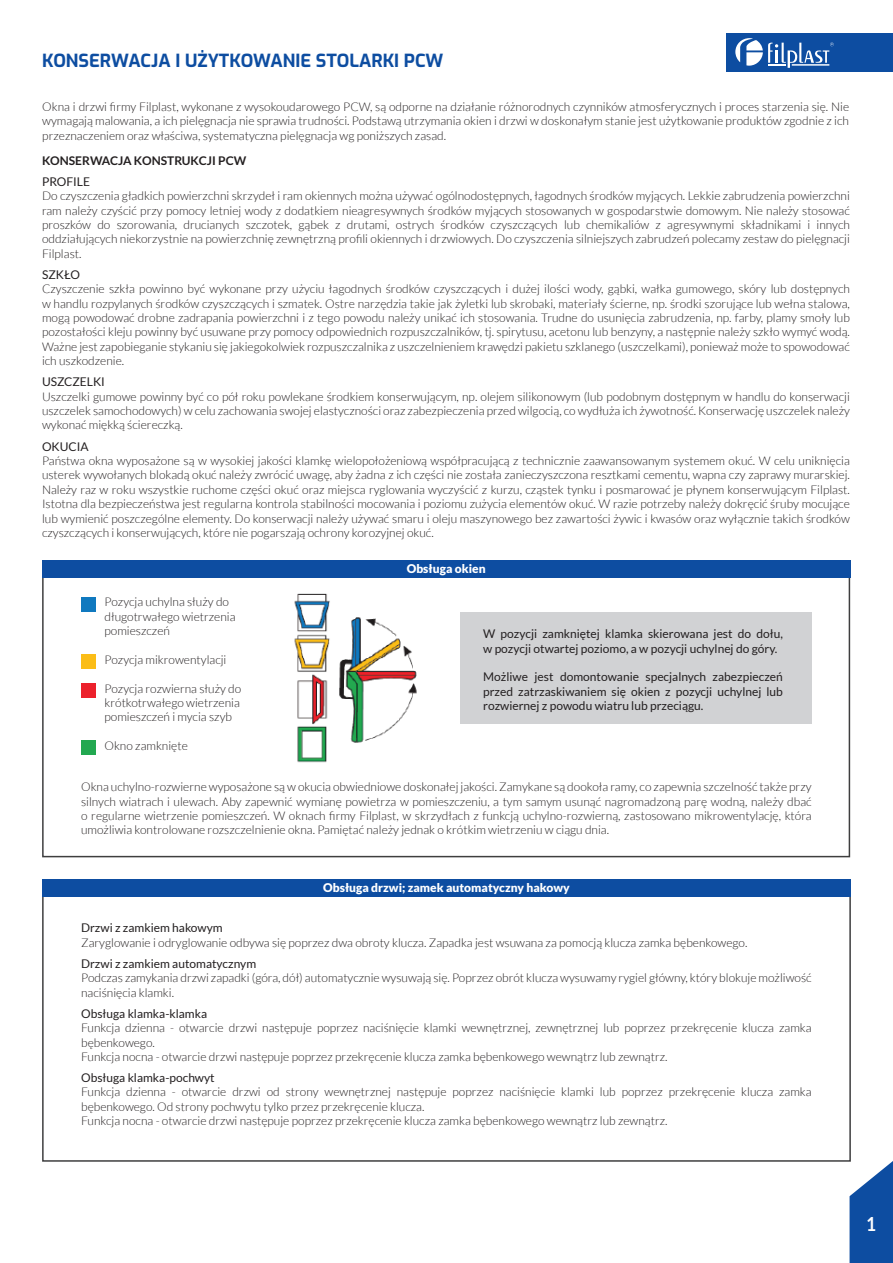
<style>
.page{position:relative;width:893px;height:1263px;background:#fff}
.page>*{position:absolute;margin:0;border:0;box-sizing:border-box;transform-origin:0 0}
.t1{font:700 19.5px "Lato";color:#fff;scale:.88 1}
.t2{font:700 18px "Exo";color:#0d4da1}
.t3{font:300 12px/14.4px "Lato";color:#231f20;text-align:justify}
.t4{font:12px/14.4px "Lato";color:#231f20}
.t5{font:900 12px "Lato";color:#fff}
.t6{font:700 12px "Lato";color:#231f20}
</style>
<div class="page">
<div style="left:727px;top:34px;width:166px;height:38px;background:#0d4da1"></div>
<svg style="left:735px;top:38px;width:99px;height:30px"></svg>
<svg style="left:849px;top:1161px;width:44px;height:102px"></svg>
<img style="left:294px;top:593px;width:123px;height:170px">
<div style="left:81px;top:597px;width:14px;height:14px;background:#1079bf"></div>
<div style="left:81px;top:654px;width:14px;height:14px;background:#fbbd17"></div>
<div style="left:81px;top:684px;width:14px;height:14px;background:#ec212c"></div>
<div style="left:81px;top:741px;width:14px;height:14px;background:#22a850"></div>
<div style="left:460px;top:612px;width:352px;height:112px;background:#d1d2d4"></div>
<div style="left:42px;top:895px;width:809px;height:267px;border:2px solid #3e3e3f"></div>
<div style="left:42px;top:560px;width:808px;height:17px;background:#0d4da1"></div>
<div style="left:42px;top:879px;width:809px;height:17px;background:#0d4da1"></div>
<h2 class="t2" style="left:42px;top:47px;width:403px">KONSERWACJA I UŻYTKOWANIE STOLARKI PCW</h2>
<p class="t3" style="left:42px;top:99px;width:808px">Okna i drzwi firmy Filplast, wykonane z wysokoudarowego PCW, są odporne na działanie różnorodnych czynników atmosferycznych i proces starzenia się. Nie wymagają malowania, a ich pielęgnacja nie sprawia trudności. Podstawą utrzymania okien i drzwi w doskonałym stanie jest użytkowanie produktów zgodnie z ich przeznaczeniem oraz właściwa, systematyczna pielęgnacja wg poniższych zasad.</p>
<p class="t6" style="left:42px;top:154px;width:206px">KONSERWACJA KONSTRUKCJI PCW</p>
<p class="t4" style="left:42px;top:174px;width:49px">PROFILE</p>
<p class="t3" style="left:42px;top:189px;width:809px">Do czyszczenia gładkich powierzchni skrzydeł i ram okiennych można używać ogólnodostępnych, łagodnych środków myjących. Lekkie zabrudzenia powierzchni ram należy czyścić przy pomocy letniej wody z dodatkiem nieagresywnych środków myjących stosowanych w gospodarstwie domowym. Nie należy stosować proszków do szorowania, drucianych szczotek, gąbek z drutami, ostrych środków czyszczących lub chemikaliów z agresywnymi składnikami i innych oddziałujących niekorzystnie na powierzchnię zewnętrzną profili okiennych i drzwiowych. Do czyszczenia silniejszych zabrudzeń polecamy zestaw do pielęgnacji Filplast.</p>
<p class="t4" style="left:42px;top:267px;width:40px">SZKŁO</p>
<p class="t3" style="left:42px;top:282px;width:809px">Czyszczenie szkła powinno być wykonane przy użyciu łagodnych środków czyszczących i dużej ilości wody, gąbki, wałka gumowego, skóry lub dostępnych w handlu rozpylanych środków czyszczących i szmatek. Ostre narzędzia takie jak żyletki lub skrobaki, materiały ścierne, np. środki szorujące lub wełna stalowa, mogą powodować drobne zadrapania powierzchni i z tego powodu należy unikać ich stosowania. Trudne do usunięcia zabrudzenia, np. farby, plamy smoły lub pozostałości kleju powinny być usuwane przy pomocy odpowiednich rozpuszczalników, tj. spirytusu, acetonu lub benzyny, a następnie należy szkło wymyć wodą.<br>Ważne jest zapobieganie stykaniu się jakiegokolwiek rozpuszczalnika z uszczelnieniem krawędzi pakietu szklanego (uszczelkami), ponieważ może to spowodować ich uszkodzenie.</p>
<p class="t4" style="left:42px;top:375px;width:64px">USZCZELKI</p>
<p class="t3" style="left:42px;top:389px;width:809px">Uszczelki gumowe powinny być co pół roku powlekane środkiem konserwującym, np. olejem silikonowym (lub podobnym dostępnym w handlu do konserwacji uszczelek samochodowych) w celu zachowania swojej elastyczności oraz zabezpieczenia przed wilgocią, co wydłuża ich żywotność. Konserwację uszczelek należy wykonać miękką ściereczką.</p>
<p class="t4" style="left:42px;top:439px;width:48px">OKUCIA</p>
<p class="t3" style="left:42px;top:453px;width:809px">Państwa okna wyposażone są w wysokiej jakości klamkę wielopołożeniową współpracującą z technicznie zaawansowanym systemem okuć. W celu uniknięcia usterek wywołanych blokadą okuć należy zwrócić uwagę, aby żadna z ich części nie została zanieczyszczona resztkami cementu, wapna czy zaprawy murarskiej.<br>Należy raz w roku wszystkie ruchome części okuć oraz miejsca ryglowania wyczyścić z kurzu, cząstek tynku i posmarować je płynem konserwującym Filplast.<br>Istotna dla bezpieczeństwa jest regularna kontrola stabilności mocowania i poziomu zużycia elementów okuć. W razie potrzeby należy dokręcić śruby mocujące lub wymienić poszczególne elementy. Do konserwacji należy używać smaru i oleju maszynowego bez zawartości żywic i kwasów oraz wyłącznie takich środków czyszczących i konserwujących, które nie pogarszają ochrony korozyjnej okuć.</p>
<p class="t3" style="left:105px;top:595px;width:133px;text-align:left">Pozycja uchylna służy do długotrwałego wietrzenia pomieszczeń</p>
<p class="t3" style="left:105px;top:652px;width:123px">Pozycja mikrowentylacji</p>
<p class="t3" style="left:105px;top:681px;width:138px">Pozycja rozwierna służy do krótkotrwałego wietrzenia pomieszczeń i mycia szyb</p>
<p class="t3" style="left:105px;top:739px;width:85px">Okno zamknięte</p>
<p class="t5" style="left:407px;top:561px;width:80px">Obsługa okien</p>
<p class="t4" style="left:483px;top:626px;width:301px">W pozycji zamkniętej klamka skierowana jest do dołu, w pozycji otwartej poziomo, a w pozycji uchylnej do góry.</p>
<p class="t4" style="left:483px;top:670px;width:301px;text-align:justify">Możliwe jest domontowanie specjalnych zabezpieczeń przed zatrzaskiwaniem się okien z pozycji uchylnej lub rozwiernej z powodu wiatru lub przeciągu.</p>
<p class="t3" style="left:81px;top:780px;width:732px">Okna uchylno-rozwierne wyposażone są w okucia obwiedniowe doskonałej jakości. Zamykane są dookoła ramy, co zapewnia szczelność także przy silnych wiatrach i ulewach. Aby zapewnić wymianę powietrza w pomieszczeniu, a tym samym usunąć nagromadzoną parę wodną, należy dbać o regularne wietrzenie pomieszczeń. W oknach firmy Filplast, w skrzydłach z funkcją uchylno-rozwierną, zastosowano mikrowentylację, która umożliwia kontrolowane rozszczelnienie okna. Pamiętać należy jednak o krótkim wietrzeniu w ciągu dnia.</p>
<p class="t5" style="left:323px;top:881px;width:248px">Obsługa drzwi; zamek automatyczny hakowy</p>
<p class="t4" style="left:81px;top:921px;width:143px">Drzwi z zamkiem hakowym</p>
<p class="t3" style="left:81px;top:935px;width:668px">Zaryglowanie i odryglowanie odbywa się poprzez dwa obroty klucza. Zapadka jest wsuwana za pomocją klucza zamka bębenkowego.</p>
<p class="t4" style="left:81px;top:956px;width:177px">Drzwi z zamkiem automatycznym</p>
<p class="t3" style="left:81px;top:971px;width:732px">Podczas zamykania drzwi zapadki (góra, dół) automatycznie wysuwają się. Poprzez obrót klucza wysuwamy rygiel główny, który blokuje możliwość naciśnięcia klamki.</p>
<p class="t4" style="left:81px;top:1006px;width:128px">Obsługa klamka-klamka</p>
<p class="t3" style="left:81px;top:1021px;width:732px;text-align:left">Funkcja dzienna - otwarcie drzwi następuje poprzez naciśnięcie klamki wewnętrznej, zewnętrznej lub poprzez przekręcenie klucza zamka bębenkowego.<br>Funkcja nocna - otwarcie drzwi następuje poprzez przekręcenie klucza zamka bębenkowego wewnątrz lub zewnątrz.</p>
<p class="t4" style="left:81px;top:1070px;width:135px">Obsługa klamka-pochwyt</p>
<p class="t3" style="left:81px;top:1085px;width:732px;text-align:left">Funkcja dzienna - otwarcie drzwi od strony wewnętrznej następuje poprzez naciśnięcie klamki lub poprzez przekręcenie klucza zamka bębenkowego. Od strony pochwytu tylko przez przekręcenie klucza.<br>Funkcja nocna - otwarcie drzwi następuje poprzez przekręcenie klucza zamka bębenkowego wewnątrz lub zewnątrz.</p>
<h1 class="t1" style="left:866px;top:1212px;width:13px">1</h1>
</div>
